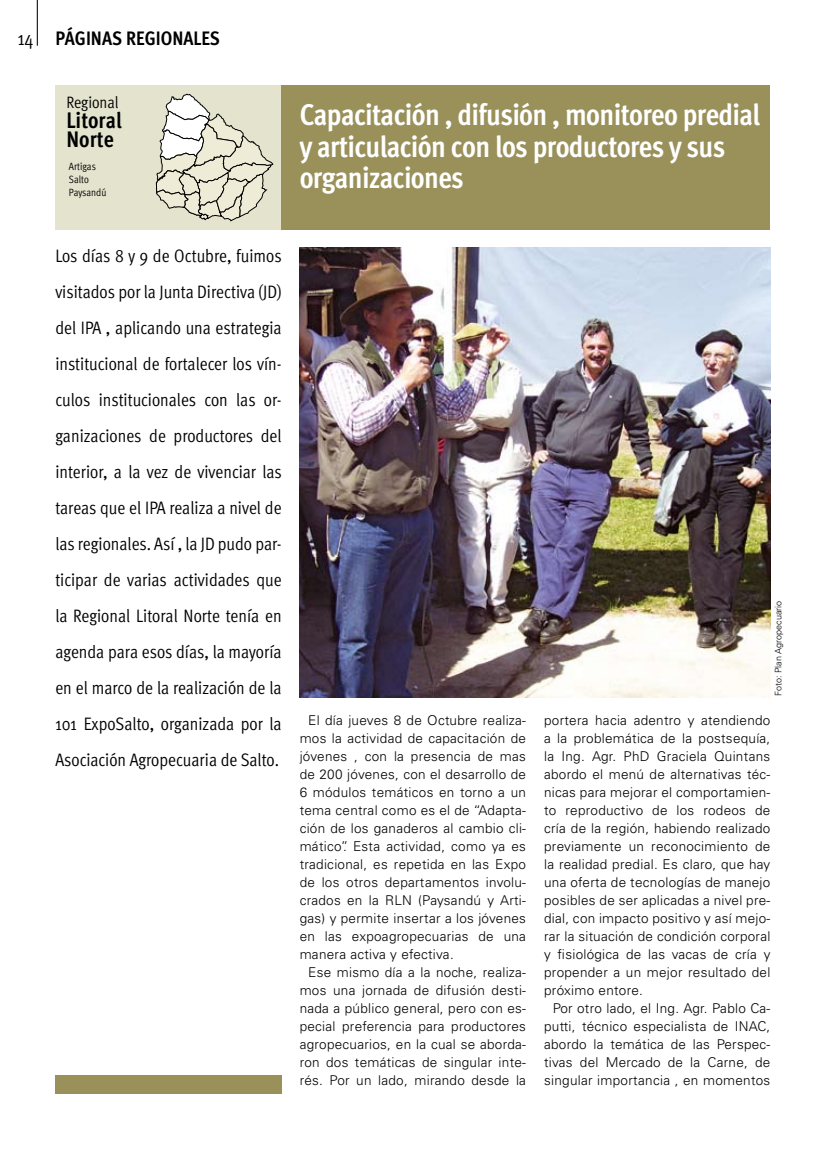
<style>
.page{position:relative;width:830px;height:1170px;background:#fff}
.page>*{position:absolute;margin:0;border:0;box-sizing:border-box;transform-origin:0 0}
.t1{font:700 30px/31.5px "Meta Cond";letter-spacing:-.02em;color:#fff}
.t2{font:700 22.5px/19.5px "Meta Cond";color:#000}
.t3{font:700 19.5px "Meta Cond";color:#000}
.t4{font:19.5px "Meta Cond";color:#000}
.t5{font:18px/36px "Meta Cond";color:#000;text-align:justify}
.t6{font:16.5px "Meta Cond";color:#000}
.t7{font:300 13.5px/18px "Univers LT Std";letter-spacing:.02em;color:#000;text-align:justify}
.t8{font:10.5px/12.6px "Meta Cond";letter-spacing:-.005em;color:#000}
.t9{font:300 9px "Univers LT Std";color:#000}
</style>
<div class="page">
<hr style="left:37px;top:0;width:1px;height:46px;background:#000">
<div style="left:274px;top:85px;width:495px;height:144px;background:#99905a"></div>
<div style="left:55px;top:85px;width:225px;height:144px;background:#e4e3ce"></div>
<svg style="left:156px;top:93px;width:118px;height:129px"></svg>
<img style="left:299px;top:247px;width:471px;height:450px">
<div style="left:55px;top:1074px;width:226px;height:19px;background:#99905a"></div>
<h3 class="t4" style="left:18px;top:28px;width:17px">14</h3>
<h3 class="t3" style="left:55px;top:27px;width:166px">PÁGINAS REGIONALES</h3>
<p class="t6" style="left:66px;top:93px;width:54px">Regional</p>
<h2 class="t2" style="left:66px;top:110px;width:57px">Litoral<br>Norte</h2>
<p class="t8" style="left:69px;top:160px;width:39px">Artigas<br>Salto<br>Paysandú</p>
<h1 class="t1" style="left:299px;top:98px;width:462px">Capacitación , difusión , monitoreo predial y articulación con los productores y sus organizaciones</h1>
<p class="t5" style="left:55px;top:237px;width:228px">Los días 8 y 9 de Octubre, fuimos visitados por la Junta Directiva (JD) del IPA , aplicando una estrategia institucional de fortalecer los vín&shy;culos institucionales con las or&shy;ganizaciones de productores del interior, a la vez de vivenciar las tareas que el IPA realiza a nivel de las regionales. Así , la JD pudo par&shy;ticipar de varias actividades que la Regional Litoral Norte tenía en agenda para esos días, la mayoría en el marco de la realización de la 101 ExpoSalto, organizada por la Asociación Agropecuaria de Salto.</p>
<p class="t7" style="left:299px;top:711px;width:228px;text-indent:9px">El día jueves 8 de Octubre realiza&shy;mos la actividad de capacitación de jóvenes , con la presencia de mas de 200 jóvenes, con el desarrollo de 6 módulos temáticos en torno a un tema central como es el de “Adapta&shy;ción de los ganaderos al cambio cli&shy;mático”. Esta actividad, como ya es tradicional, es repetida en las Expo de los otros departamentos involu&shy;crados en la RLN (Paysandú y Arti&shy;gas) y permite insertar a los jóvenes en las expoagropecuarias de una manera activa y efectiva.</p>
<p class="t7" style="left:299px;top:963px;width:228px;text-indent:9px">Ese mismo día a la noche, realiza&shy;mos una jornada de difusión desti&shy;nada a público general, pero con es&shy;pecial preferencia para productores agropecuarios, en la cual se aborda&shy;ron dos temáticas de singular inte&shy;rés. Por un lado, mirando desde la</p>
<p class="t9" style="left:772px;top:695px;width:96px;rotate:-90deg">Foto: Plan Agropecuario</p>
<p class="t7" style="left:544px;top:711px;width:228px">portera hacia adentro y atendiendo a la problemática de la postsequía, la Ing. Agr. PhD Graciela Quintans abordo el menú de alternativas téc&shy;nicas para mejorar el comportamien&shy;to reproductivo de los rodeos de cría de la región, habiendo realizado previamente un reconocimiento de la realidad predial. Es claro, que hay una oferta de tecnologías de manejo posibles de ser aplicadas a nivel pre&shy;dial, con impacto positivo y así mejo&shy;rar la situación de condición corporal y fisiológica de las vacas de cría y propender a un mejor resultado del próximo entore.</p>
<p class="t7" style="left:544px;top:999px;width:228px;text-indent:9px">Por otro lado, el Ing. Agr. Pablo Ca&shy;putti, técnico especialista de INAC, abordo la temática de las Perspec&shy;tivas del Mercado de la Carne, de singular importancia , en momentos</p>
</div>
